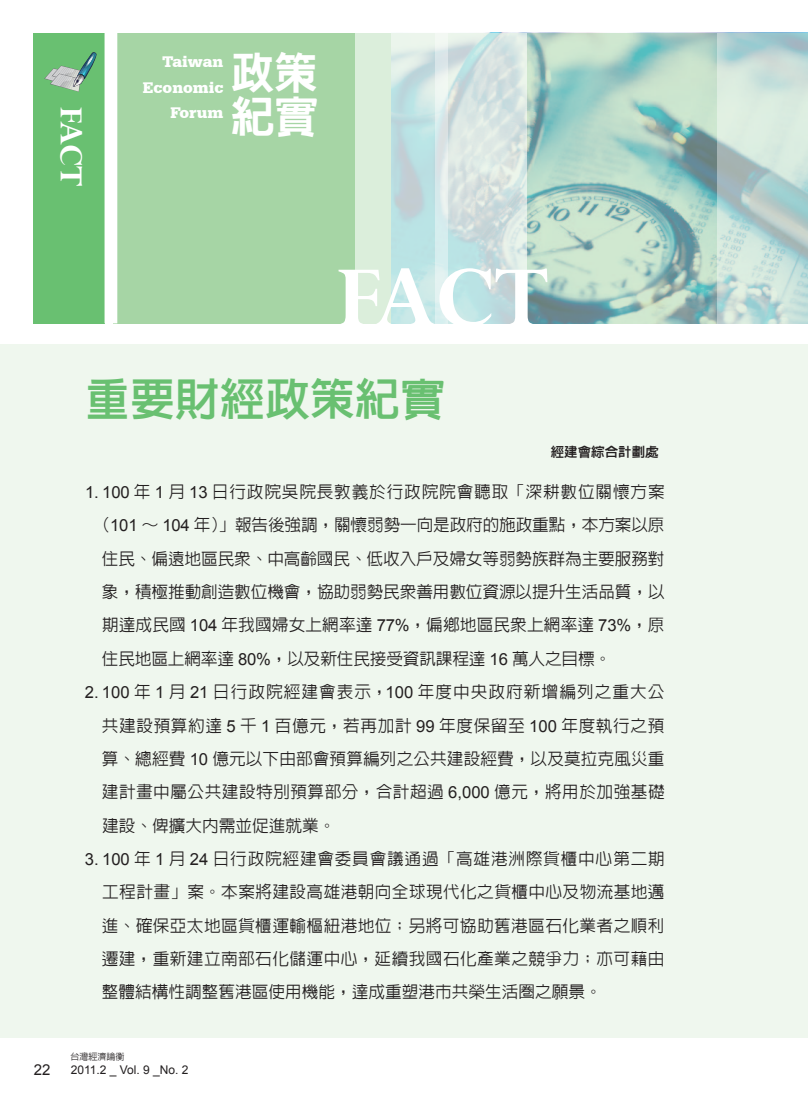
<style>
.page{position:relative;width:808px;height:1106px;background:#fff}
.page>*{position:absolute;margin:0;border:0;box-sizing:border-box;transform-origin:0 0}
.t1{font:700 96.15px "Perpetua";color:#fff}
.t2{font:45px "Lin Gothic Extra";color:#69c071}
.t3{font:800 43.35px/43.3px "Lin Gothic";color:#fff}
.t4{font:700 36px "Perpetua";color:#fff}
.t5{font:500 16.65px/33.3px "Lin Gothic";color:#231f20;text-align:justify}
.t6{font:500 16.65px "Lin Gothic";letter-spacing:.05em;color:#231f20}
.t7{font:900 16.2px/25.2px "Serifa BT";color:#fff;text-align:right}
.t8{font:15px "Arial";color:#231f20}
.t9{font:13.5px "Lin Gothic Extra";color:#231f20}
.t10{font:12px "Arial";color:#231f20}
.t11{font:500 9px "Lin Gothic";color:#231f20}
.s1{font-family:"Arial";font-weight:400}
</style>
<div class="page">
<div style="left:113px;top:33px;width:695px;height:290px;background:#a6d5a5"></div>
<img style="left:527px;top:33px;width:191px;height:290px">
<div style="left:33px;top:33px;width:72px;height:290px;background:#69c071"></div>
<div style="left:105px;top:0;width:12px;height:323px;background:#fff"></div>
<svg style="left:356px;top:33px;width:171px;height:290px;background:#cfe4e0"></svg>
<svg style="left:435px;top:33px;width:12px;height:290px;background:#deeded"></svg>
<svg style="left:718px;top:33px;width:90px;height:290px;background:#c3dad5"></svg>
<div style="left:0;top:344px;width:808px;height:694px;background:#eff7ee"></div>
<svg style="left:44px;top:52px;width:53px;height:40px"></svg>
<h3 class="t4" style="left:94px;top:106px;width:82px;rotate:90deg">FACT</h3>
<p class="t7" style="left:143px;top:49px;width:82px">Taiwan<br>Economic<br>Forum</p>
<h3 class="t3" style="left:231px;top:51px;width:88px">政策紀實</h3>
<h1 class="t1" style="left:335px;top:238px;width:215px">FACT</h1>
<h2 class="t2" style="left:85px;top:376px;width:361px">重要財經政策紀實</h2>
<p class="t9" style="left:551px;top:444px;width:109px">經建會綜合計劃處</p>
<p class="t6" style="left:85px;top:483px;width:581px"><span class="s1">1. 100</span> 年 <span class="s1">1</span> 月 <span class="s1">13</span> 日行政院吳院長敦義於行政院院會聽取「深耕數位關懷方案</p>
<p class="t5" style="left:94px;top:508px;width:572px">（<span class="s1">101</span> ∼ <span class="s1">104</span> 年）」報告後強調，關懷弱勢一向是政府的施政重點，本方案以原</p>
<p class="t5" style="left:102px;top:542px;width:564px">住民、偏遠地區民眾、中高齡國民、低收入戶及婦女等弱勢族群為主要服務對</p>
<p class="t5" style="left:102px;top:575px;width:564px">象，積極推動創造數位機會，協助弱勢民眾善用數位資源以提升生活品質，以</p>
<p class="t5" style="left:102px;top:608px;width:564px">期達成民國 <span class="s1">104</span> 年我國婦女上網率達 <span class="s1">77%</span>，偏鄉地區民眾上網率達 <span class="s1">73%</span>，原</p>
<p class="t5" style="left:102px;top:642px;width:511px">住民地區上網率達 <span class="s1">80%</span>，以及新住民接受資訊課程達 <span class="s1">16</span> 萬人之目標。</p>
<p class="t5" style="left:102px;top:675px;width:564px;text-indent:-17px"><span class="s1">2. 100</span> 年 <span class="s1">1</span> 月 <span class="s1">21</span> 日行政院經建會表示，<span class="s1">100</span> 年度中央政府新增編列之重大公共建設預算約達 <span class="s1">5</span> 千 <span class="s1">1</span> 百億元，若再加計 <span class="s1">99</span> 年度保留至 <span class="s1">100</span> 年度執行之預算、總經費 <span class="s1">10</span> 億元以下由部會預算編列之公共建設經費，以及莫拉克風災重建計畫中屬公共建設特別預算部分，合計超過 <span class="s1">6,000</span> 億元，將用於加強基礎建設、俾擴大內需並促進就業。</p>
<p class="t5" style="left:102px;top:842px;width:565px;text-indent:-17px"><span class="s1">3. 100</span> 年 <span class="s1">1</span> 月 <span class="s1">24</span> 日行政院經建會委員會議通過「高雄港洲際貨櫃中心第二期工程計畫」案。本案將建設高雄港朝向全球現代化之貨櫃中心及物流基地邁進、確保亞太地區貨櫃運輸樞紐港地位；另將可協助舊港區石化業者之順利遷建，重新建立南部石化儲運中心，延續我國石化產業之競爭力；亦可藉由整體結構性調整舊港區使用機能，達成重塑港市共榮生活圈之願景。</p>
<p class="t11" style="left:71px;top:1052px;width:55px">台灣經濟論衡</p>
<p class="t8" style="left:34px;top:1059px;width:18px">22</p>
<p class="t10" style="left:71px;top:1061px;width:119px">2011.2 _ Vol. 9 _No. 2</p>
</div>
